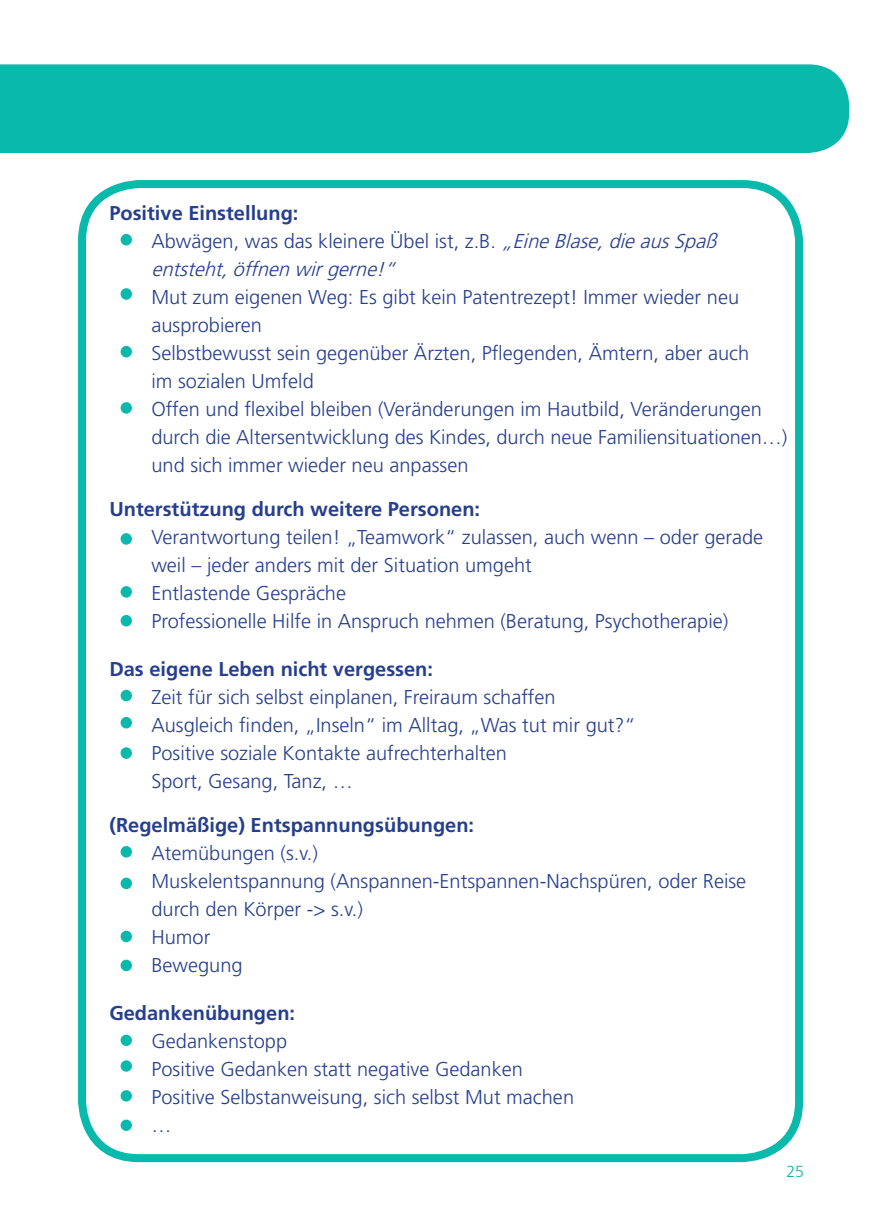
<style>
.page{position:relative;width:874px;height:1225px;background:#fff}
.page>*{position:absolute;margin:0;border:0;box-sizing:border-box;transform-origin:0 0}
.t1{font:300 20px/28px "Frutiger LT Std";color:#253f8e}
.t2{font:700 20px "Frutiger LT Std";color:#253f8e}
.t3{font:italic 300 20px/28px "Frutiger LT Std";color:#253f8e}
.t4{font:300 16px "Frutiger LT Std";color:#08b9ac}
.s1{font-weight:700;font-style:normal}
.s2{font-style:normal}
</style>
<div class="page">
<div style="left:0;top:64px;width:850px;height:89px;background:#08b9ac"></div>
<div style="left:78px;top:180px;width:724px;height:982px;border:8px solid #08b9ac;border-radius:57px"></div>
<div style="left:120px;top:234px;width:12px;height:11px;background:#08b9ac;border-radius:50%"></div>
<div style="left:120px;top:288px;width:12px;height:12px;background:#08b9ac;border-radius:50%"></div>
<div style="left:120px;top:346px;width:12px;height:11px;background:#08b9ac;border-radius:50%"></div>
<div style="left:120px;top:402px;width:12px;height:12px;background:#08b9ac;border-radius:50%"></div>
<div style="left:120px;top:533px;width:12px;height:12px;background:#08b9ac;border-radius:50%"></div>
<div style="left:120px;top:586px;width:12px;height:11px;background:#08b9ac;border-radius:50%"></div>
<div style="left:120px;top:615px;width:12px;height:11px;background:#08b9ac;border-radius:50%"></div>
<div style="left:120px;top:690px;width:12px;height:11px;background:#08b9ac;border-radius:50%"></div>
<div style="left:120px;top:846px;width:12px;height:11px;background:#08b9ac;border-radius:50%"></div>
<div style="left:120px;top:747px;width:12px;height:12px;background:#08b9ac;border-radius:50%"></div>
<div style="left:120px;top:717px;width:12px;height:11px;background:#08b9ac;border-radius:50%"></div>
<div style="left:120px;top:930px;width:12px;height:12px;background:#08b9ac;border-radius:50%"></div>
<div style="left:120px;top:877px;width:12px;height:12px;background:#08b9ac;border-radius:50%"></div>
<div style="left:120px;top:959px;width:12px;height:12px;background:#08b9ac;border-radius:50%"></div>
<div style="left:120px;top:1034px;width:12px;height:12px;background:#08b9ac;border-radius:50%"></div>
<div style="left:120px;top:1119px;width:12px;height:12px;background:#08b9ac;border-radius:50%"></div>
<div style="left:120px;top:1090px;width:12px;height:11px;background:#08b9ac;border-radius:50%"></div>
<div style="left:120px;top:1060px;width:12px;height:11px;background:#08b9ac;border-radius:50%"></div>
<p class="t3" style="left:151px;top:199px;width:572px;text-indent:-42px"><span class="s1">Positive Einstellung:<br></span><span class="s2">Abwägen, was das kleinere Übel ist, z.B.</span> „EineBlase,dieausSpaß entsteht,öffnenwirgerne!“</p>
<p class="t1" style="left:151px;top:283px;width:637px">Mut zum eigenen Weg: Es gibt kein Patentrezept! Immer wieder neu ausprobieren<br>Selbstbewusst sein gegenüber Ärzten, Pflegenden, Ämtern, aber auch<br>im sozialen Umfeld<br>Offen und flexibel bleiben (Veränderungen im Hautbild, Veränderungen durch die Altersentwicklung des Kindes, durch neue Familiensituationen…) und sich immer wieder neu anpassen</p>
<p class="t2" style="left:109px;top:497px;width:372px">Unterstützung durch weitere Personen:</p>
<p class="t1" style="left:151px;top:523px;width:613px">Verantwortung teilen! „Teamwork“ zulassen, auch wenn – oder gerade weil – jeder anders mit der Situation umgeht<br>Entlastende Gespräche<br>Professionelle Hilfe in Anspruch nehmen (Beratung, Psychotherapie)</p>
<p class="t2" style="left:109px;top:657px;width:325px">Das eigene Leben nicht vergessen:</p>
<p class="t1" style="left:151px;top:683px;width:485px">Zeit für sich selbst einplanen, Freiraum schaffen Ausgleich finden, „Inseln“ im Alltag, „Was tut mir gut?“ Positive soziale Kontakte aufrechterhalten<br>Sport, Gesang, Tanz, …</p>
<p class="t2" style="left:109px;top:813px;width:366px">(Regelmäßige) Entspannungsübungen:</p>
<p class="t1" style="left:151px;top:839px;width:596px">Atemübungen (s.v.)<br>Muskelentspannung (Anspannen-Entspannen-Nachspüren, oder Reise durch den Körper -&gt; s.v.)<br>Humor<br>Bewegung</p>
<p class="t2" style="left:109px;top:1001px;width:187px">Gedankenübungen:</p>
<p class="t1" style="left:151px;top:1027px;width:424px">Gedankenstopp<br>Positive Gedanken statt negative Gedanken<br>Positive Selbstanweisung, sich selbst Mut machen …</p>
<p class="t4" style="left:786px;top:1162px;width:19px">25</p>
</div>
